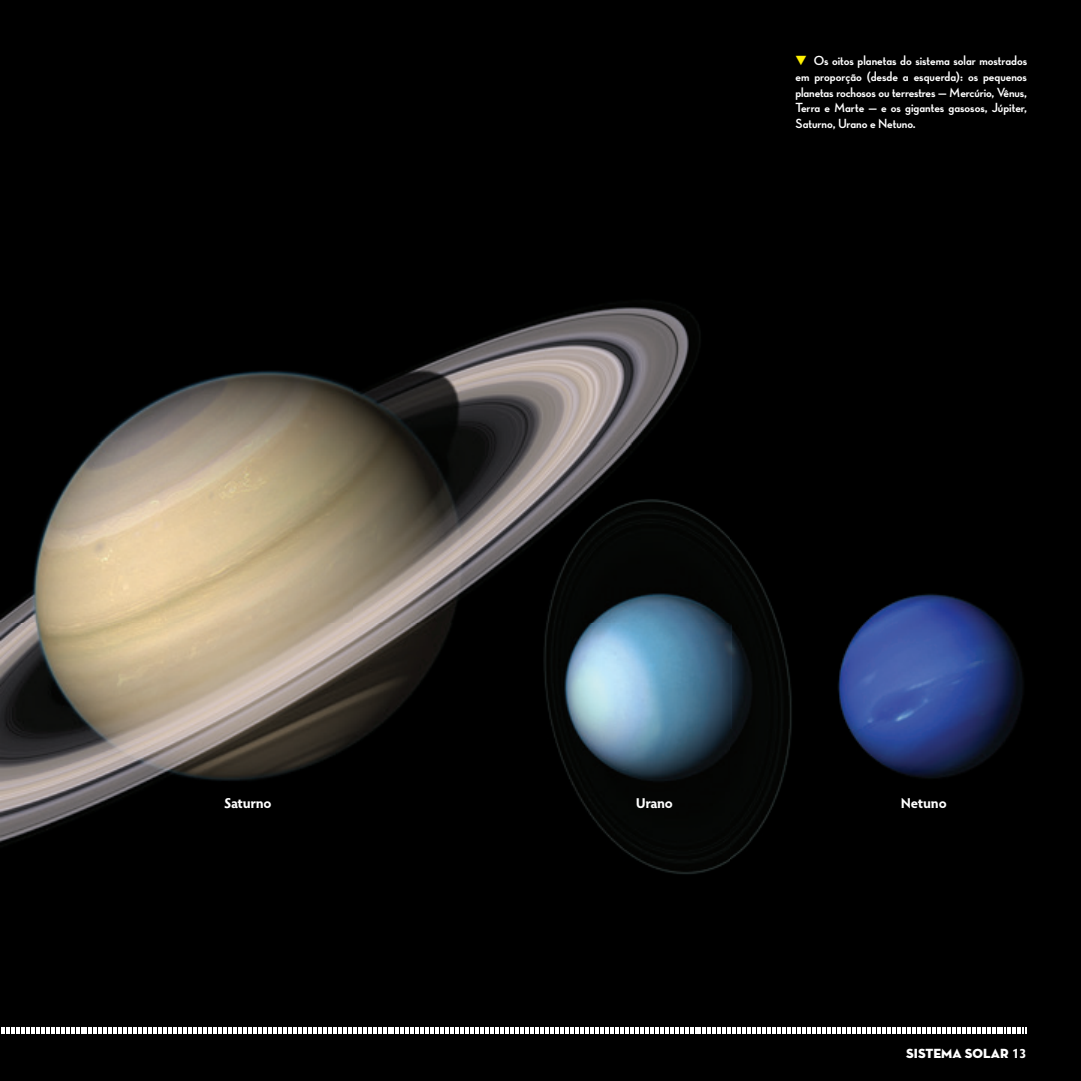
<style>
.page{position:relative;width:1081px;height:1081px;background:#000}
.page>*{position:absolute;margin:0;border:0;box-sizing:border-box;transform-origin:0 0}
.t1{font:700 14.25px "Hypatia Sans Pro";letter-spacing:-.02em;color:#fff}
.t2{font:13.5px/15.8px "Neutra Display Bold Alt";color:#fff;text-align:justify}
.t3{font:13.5px "Neutra Display Titling";color:#fff}
.s1{font-family:"European Pi Three";color:#fff101}
.s2{font-family:"Hypatia Sans Pro";font-weight:700}
</style>
<div class="page">
<img style="left:0;top:306px;width:1023px;height:568px">
<svg style="left:1px;top:1027px;width:1025px;height:7px"></svg>
<p class="t2" style="left:795px;top:54px;width:233px"><span class="s1">-</span> Os oitos planetas do sistema solar mostrados em proporção (desde a esquerda): os pequenos planetas rochosos ou terrestres — Mercúrio, Vênus, Terra e Marte — e os gigantes gasosos, Júpiter, Saturno, Urano e Netuno.</p>
<p class="t1" style="left:224px;top:794px;width:49px">Saturno</p>
<p class="t1" style="left:635px;top:794px;width:39px">Urano</p>
<p class="t1" style="left:901px;top:794px;width:47px">Netuno</p>
<p class="t3" style="left:906px;top:1045px;width:122px">SISTEMA SOLAR <span class="s2">13</span></p>
</div>
